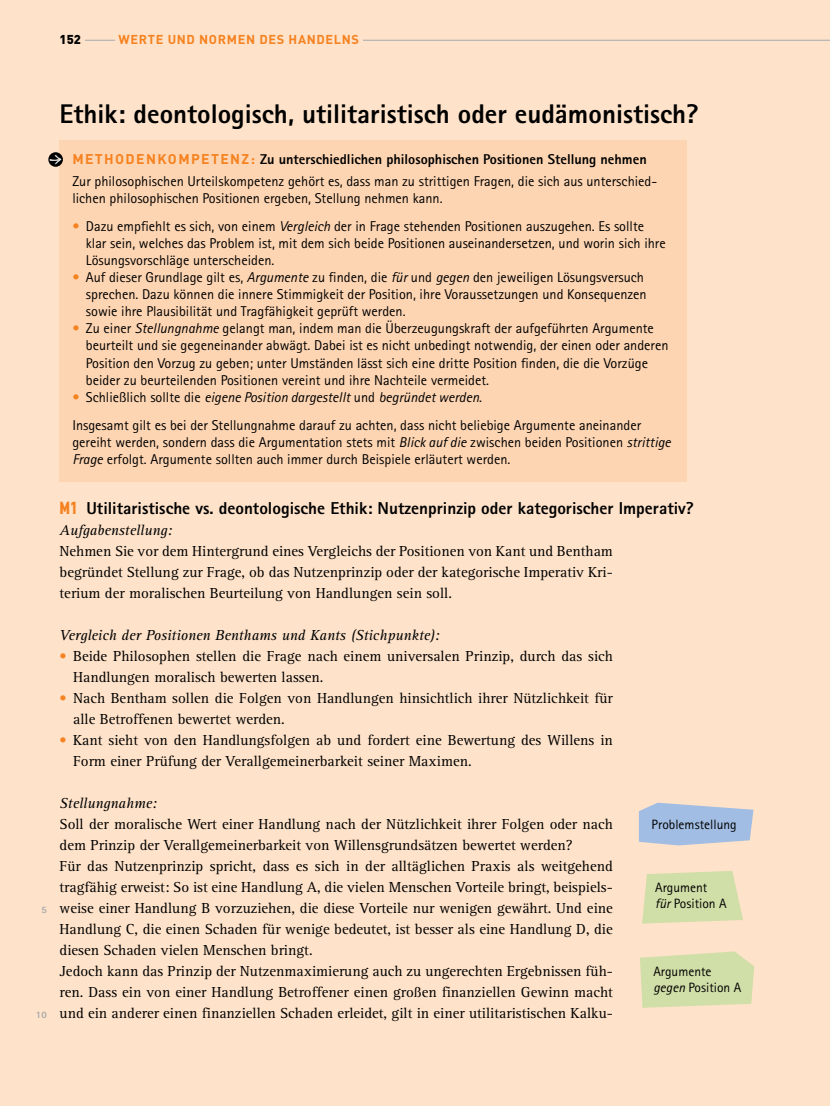
<style>
.page{position:relative;width:830px;height:1106px;background:#fff}
.page>*{position:absolute;margin:0;border:0;box-sizing:border-box;transform-origin:0 0}
.t1{font:800 27px "Rotis Sans Serif";color:#000}
.t2{font:800 17.25px "Rotis Sans Serif";color:#000}
.t3{font:15px/21px "Rotis Serif";color:#000}
.t4{font:italic 15px "Rotis Serif";color:#000}
.t5{font:14.25px/17.1px "Rotis Sans Serif";color:#000}
.t6{font:13.5px/16.2px "Rotis Sans Serif";color:#000}
.t7{font:700 12.75px "DIN";letter-spacing:.05em;color:#f58220}
.t8{font:900 12.75px "DIN";color:#000}
.t9{font:800 9.75px "Rotis Sans Serif";color:#a7a9ac}
.s1{font-family:"DIN";font-weight:700;font-size:13.95px;color:#f58220}
.s2{font-weight:800}
.s3{color:#f58220}
.s4{font-style:italic}
.s5{font-family:"DIN Cond";font-weight:900;color:#f58220}
.s6{font-family:"Rotis Sans Serif";font-size:14.25px;color:#f58220}
</style>
<div class="page">
<div style="left:0;top:0;width:829px;height:1106px;background:#fee2c9"></div>
<div style="left:60px;top:140px;width:627px;height:342px;background:#fed5b2"></div>
<svg style="left:48px;top:152px;width:15px;height:15px"></svg>
<hr style="left:60px;top:40px;width:769px;height:1px;background:#a7a9ac">
<div style="left:60px;top:34px;width:25px;height:22px;background:#fee2c9"></div>
<svg style="left:642px;top:871px;width:100px;height:52px;background:#d5deaa"></svg>
<svg style="left:640px;top:951px;width:113px;height:56px;background:#d5deaa"></svg>
<svg style="left:638px;top:802px;width:115px;height:43px;background:#afc2de"></svg>
<div style="left:115px;top:34px;width:247px;height:33px;background:#fee2c9"></div>
<svg style="left:50px;top:155px;width:11px;height:9px"></svg>
<p class="t8" style="left:60px;top:31px;width:23px">152</p>
<p class="t7" style="left:118px;top:31px;width:242px">WERTE UND NORMEN DES HANDELNS</p>
<h1 class="t1" style="left:60px;top:97px;width:640px">Ethik: deontologisch, utilitaristisch oder eudämonistisch?</h1>
<p class="t5" style="left:72px;top:149px;width:586px;line-height:21.3px"><span class="s1">METHODENKOMPETENZ:</span> <span class="s2">Zu unterschiedlichen philosophischen Positionen Stellung nehmen<br></span>Zur philosophischen Urteilskompetenz gehört es, dass man zu strittigen Fragen, die sich aus unterschied-</p>
<p class="t5" style="left:72px;top:189px;width:371px">lichen philosophischen Positionen ergeben, Stellung nehmen kann.</p>
<p class="t5" style="left:86px;top:217px;width:581px;text-indent:-13px"><span class="s3">•</span> Dazu empfiehlt es sich, von einem <span class="s4">Vergleich</span> der in Frage stehenden Positionen auszugehen. Es sollte klar sein, welches das Problem ist, mit dem sich beide Positionen auseinandersetzen, und worin sich ihre<br>Lösungsvorschläge unterscheiden.</p>
<p class="t5" style="left:86px;top:268px;width:562px;text-indent:-13px"><span class="s3">•</span> Auf dieser Grundlage gilt es, <span class="s4">Argumente</span> zu finden, die <span class="s4">für</span> und <span class="s4">gegen</span> den jeweiligen Lösungsversuch sprechen. Dazu können die innere Stimmigkeit der Position, ihre Voraussetzungen und Konsequenzen sowie ihre Plausibilität und Tragfähigkeit geprüft werden.</p>
<p class="t5" style="left:86px;top:320px;width:584px;text-indent:-13px"><span class="s3">•</span> Zu einer <span class="s4">Stellungnahme</span> gelangt man, indem man die Überzeugungskraft der aufgeführten Argumente beurteilt und sie gegeneinander abwägt. Dabei ist es nicht unbedingt notwendig, der einen oder anderen Position den Vorzug zu geben; unter Umständen lässt sich eine dritte Position finden, die die Vorzüge beider zu beurteilenden Positionen vereint und ihre Nachteile vermeidet.</p>
<p class="t5" style="left:72px;top:383px;width:570px;line-height:27.8px"><span class="s3">•</span> Schließlich sollte die <span class="s4">eigene Position dargestellt</span> und <span class="s4">begründet werden</span>.<br>Insgesamt gilt es bei der Stellungnahme darauf zu achten, dass nicht beliebige Argumente aneinander</p>
<p class="t5" style="left:72px;top:433px;width:599px">gereiht werden, sondern dass die Argumentation stets mit <span class="s4">Blick auf die</span> zwischen beiden Positionen <span class="s4">strittige<br>Frage</span> erfolgt. Argumente sollten auch immer durch Beispiele erläutert werden.</p>
<p class="t9" style="left:41px;top:903px;width:7px">5</p>
<p class="t9" style="left:36px;top:1008px;width:12px">10</p>
<p class="t2" style="left:60px;top:497px;width:635px"><span class="s5">M1</span> Utilitaristische vs. deontologische Ethik: Nutzenprinzip oder kategorischer Imperativ?</p>
<p class="t4" style="left:60px;top:521px;width:114px">Aufgabenstellung:</p>
<p class="t3" style="left:60px;top:541px;width:554px;text-align:justify">Nehmen Sie vor dem Hintergrund eines Vergleichs der Positionen von Kant und Bentham begründet Stellung zur Frage, ob das Nutzenprinzip oder der kategorische Imperativ Kri&shy;terium der moralischen Beurteilung von Handlungen sein soll.</p>
<p class="t4" style="left:60px;top:626px;width:381px">Vergleich der Positionen Benthams und Kants (Stichpunkte):</p>
<p class="t3" style="left:73px;top:646px;width:541px;text-indent:-14px"><span class="s6">•</span> Beide Philosophen stellen die Frage nach einem universalen Prinzip, durch das sich<br>Handlungen moralisch bewerten lassen.</p>
<p class="t3" style="left:73px;top:688px;width:541px;text-indent:-14px"><span class="s6">•</span> Nach Bentham sollen die Folgen von Handlungen hinsichtlich ihrer Nützlichkeit für alle Betroffenen bewertet werden.</p>
<p class="t3" style="left:73px;top:730px;width:541px;text-indent:-14px"><span class="s6">•</span> Kant sieht von den Handlungsfolgen ab und fordert eine Bewertung des Willens in<br>Form einer Prüfung der Verallgemeinerbarkeit seiner Maximen.</p>
<p class="t4" style="left:60px;top:794px;width:99px">Stellungnahme:</p>
<p class="t3" style="left:60px;top:814px;width:554px">Soll der moralische Wert einer Handlung nach der Nützlichkeit ihrer Folgen oder nach dem Prinzip der Verallgemeinerbarkeit von Willensgrundsätzen bewertet werden?<br>Für das Nutzenprinzip spricht, dass es sich in der alltäglichen Praxis als weitgehend tragfähig erweist: So ist eine Handlung A, die vielen Menschen Vorteile bringt, beispiels&shy;weise einer Handlung B vorzuziehen, die diese Vorteile nur wenigen gewährt. Und eine Handlung C, die einen Schaden für wenige bedeutet, ist besser als eine Handlung D, die diesen Schaden vielen Menschen bringt.<br>Jedoch kann das Prinzip der Nutzenmaximierung auch zu ungerechten Ergebnissen füh&shy;ren. Dass ein von einer Handlung Betroffener einen großen finanziellen Gewinn macht und ein anderer einen finanziellen Schaden erleidet, gilt in einer utilitaristischen Kalku-</p>
<p class="t6" style="left:651px;top:816px;width:86px">Problemstellung</p>
<p class="t6" style="left:654px;top:879px;width:73px">Argument<br><span class="s4">für</span> Position A</p>
<p class="t6" style="left:653px;top:963px;width:89px">Argumente <span class="s4">gegen</span> Position A</p>
</div>
